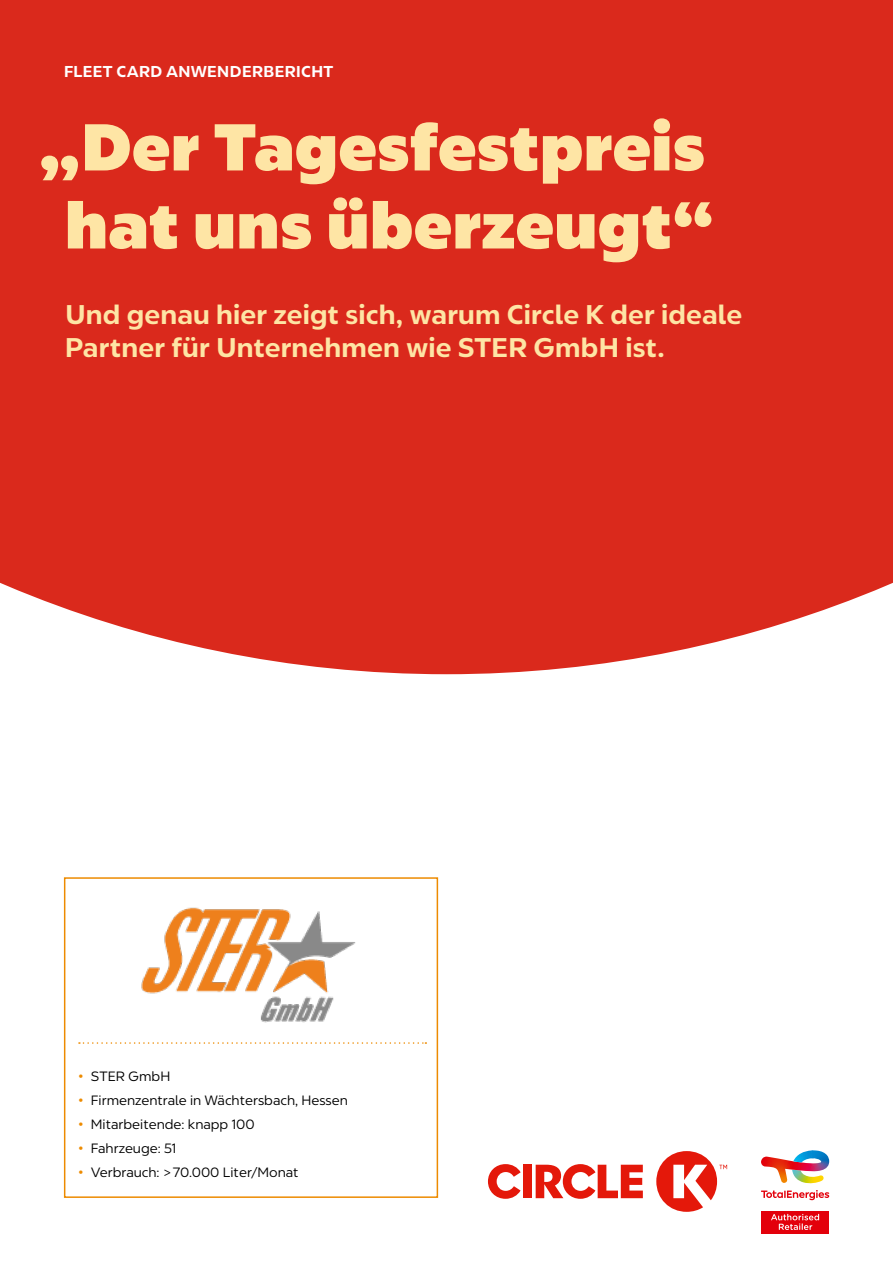
<style>
.page{position:relative;width:893px;height:1263px;background:#fff}
.page>*{position:absolute;margin:0;border:0;box-sizing:border-box;transform-origin:0 0}
.t1{font:900 66px/78px "ACT Easy";letter-spacing:.01em;color:#fee5a5;text-align:center}
.t2{font:700 27px/33px "ACT Easy";letter-spacing:.01em;color:#fee5a5}
.t3{font:700 15.75px "ACT Easy";letter-spacing:.025em;color:#fff}
.t4{font:13.5px "ACT Easy";color:#000}
.s1{font-weight:700;color:#ed8b00}
</style>
<div class="page">
<div style="left:0;top:0;width:893px;height:674px;background:#da291c"></div>
<div style="left:523px;top:1165px;width:9px;height:33px;background:#e4180a"></div>
<svg style="left:656px;top:1151px;width:71px;height:61px"></svg>
<svg style="left:488px;top:1164px;width:33px;height:35px"></svg>
<svg style="left:536px;top:1164px;width:107px;height:35px"></svg>
<svg style="left:761px;top:1190px;width:68px;height:10px"></svg>
<svg style="left:761px;top:1150px;width:68px;height:34px"></svg>
<div style="left:761px;top:1211px;width:68px;height:22px;background:#e3000b"></div>
<svg style="left:771px;top:1214px;width:48px;height:16px"></svg>
<div style="left:64px;top:877px;width:374px;height:321px;border:2px solid #ed8b00"></div>
<img style="left:141px;top:907px;width:215px;height:116px">
<svg style="left:79px;top:1042px;width:347px;height:2px"></svg>
<p class="t3" style="left:64px;top:60px;width:271px">FLEET CARD ANWENDERBERICHT</p>
<h1 class="t1" style="left:39px;top:106px;width:676px">„Der Tagesfestpreis hat uns überzeugt“</h1>
<h2 class="t2" style="left:65px;top:297px;width:679px">Und genau hier zeigt sich, warum Circle K der ideale<br>Partner für Unternehmen wie STER GmbH ist.</h2>
<p class="t4" style="left:78px;top:1067px;width:94px"><span class="s1">•</span> STER GmbH</p>
<p class="t4" style="left:78px;top:1091px;width:271px"><span class="s1">•</span> Firmenzentrale in Wächtersbach, Hessen</p>
<p class="t4" style="left:78px;top:1115px;width:178px"><span class="s1">•</span> Mitarbeitende: knapp 100</p>
<p class="t4" style="left:78px;top:1139px;width:100px"><span class="s1">•</span> Fahrzeuge: 51</p>
<p class="t4" style="left:78px;top:1163px;width:222px"><span class="s1">•</span> Verbrauch: &gt;70.000 Liter/Monat</p>
</div>
